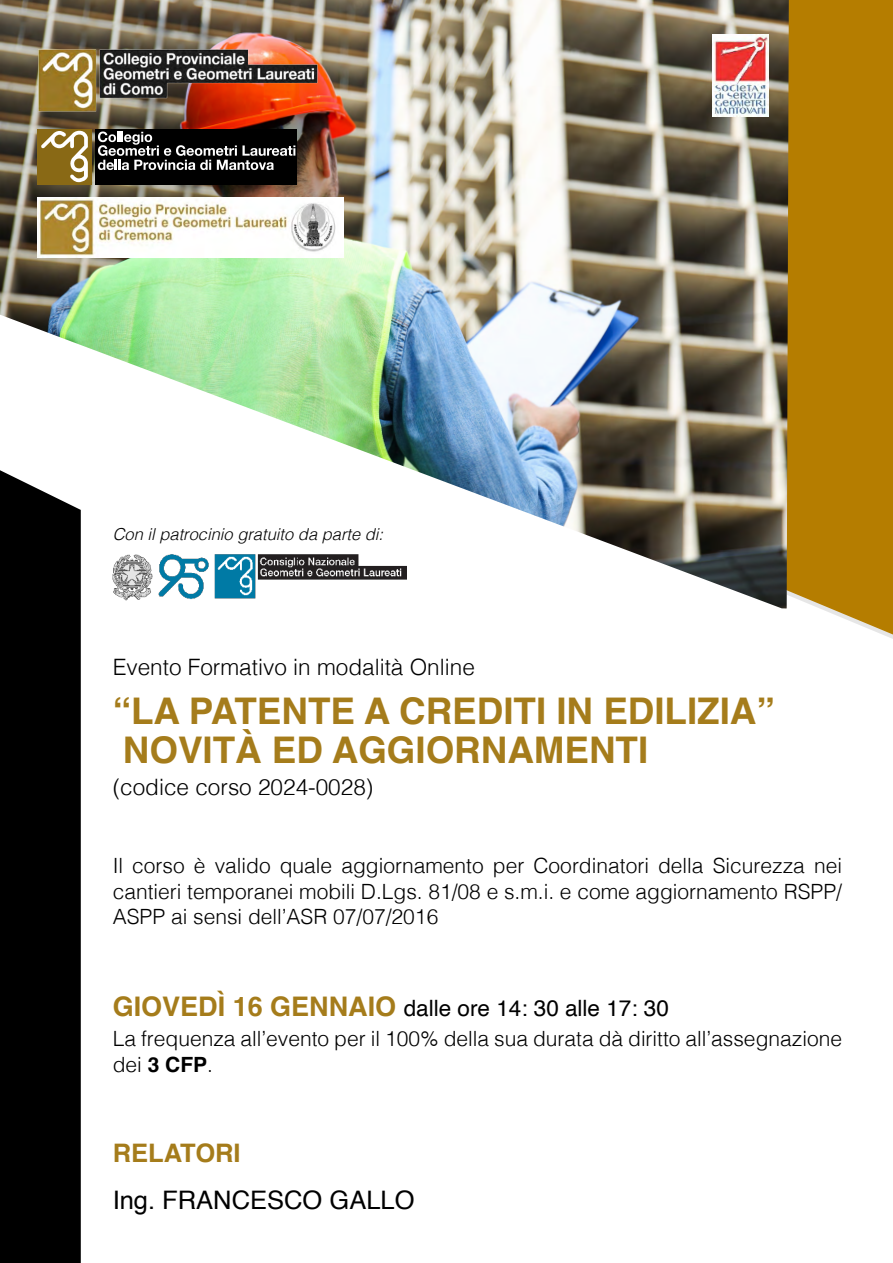
<style>
.page{position:relative;width:893px;height:1263px;background:#fff}
.page>*{position:absolute;margin:0;border:0;box-sizing:border-box;transform-origin:0 0}
.t1{font:700 36.75px/39px "Helvetica";color:#a57c1b}
.t2{font:25.5px "Helvetica";color:#000}
.t3{font:700 25.5px "Helvetica";color:#a57c1b}
.t4{font:300 22.5px "Helvetica";color:#000}
.t5{font:22.5px "Helvetica";color:#000}
.t6{font:300 21px/25.5px "Helvetica";color:#000}
.t7{font:italic 300 16.5px "Helvetica";color:#000}
.s1{font-weight:700;font-size:27px;color:#a57c1b}
.s2{font-weight:700}
</style>
<div class="page">
<div style="left:781px;top:0;width:112px;height:634px;background:#b57d00"></div>
<img style="left:0;top:0;width:789px;height:608px">
<img style="left:712px;top:34px;width:57px;height:82px">
<div style="left:0;top:470px;width:81px;height:793px;background:#000"></div>
<img style="left:37px;top:198px;width:306px;height:59px">
<img style="left:36px;top:46px;width:283px;height:69px">
<div style="left:37px;top:130px;width:54px;height:55px;background:#896915"></div>
<div style="left:95px;top:130px;width:202px;height:55px;background:#000"></div>
<svg style="left:41px;top:131px;width:47px;height:51px"></svg>
<svg style="left:98px;top:132px;width:197px;height:38px"></svg>
<img style="left:113px;top:552px;width:294px;height:48px">
<p class="t7" style="left:113px;top:520px;width:272px">Con il patrocinio gratuito da parte di:</p>
<p class="t4" style="left:113px;top:648px;width:364px">Evento Formativo in modalità Online</p>
<h1 class="t1" style="left:113px;top:695px;width:664px">“LA PATENTE A CREDITI IN EDILIZIA”<br>NOVITÀ ED AGGIORNAMENTI</h1>
<p class="t4" style="left:113px;top:768px;width:262px">(codice corso 2024-0028)</p>
<p class="t6" style="left:113px;top:851px;width:731px;text-align:justify">Il corso è valido quale aggiornamento per Coordinatori della Sicurezza nei cantieri temporanei mobili D.Lgs. 81/08 e s.m.i. e come aggiornamento RSPP/ ASPP ai sensi dell’ASR 07/07/2016</p>
<p class="t5" style="left:113px;top:991px;width:558px"><span class="s1">GIOVEDÌ 16 GENNAIO</span> dalle ore 14: 30 alle 17: 30</p>
<p class="t6" style="left:113px;top:1024px;width:731px">La frequenza all’evento per il 100% della sua durata dà diritto all’assegnazione dei <span class="s2">3 CFP</span>.</p>
<p class="t3" style="left:113px;top:1138px;width:130px">RELATORI</p>
<p class="t2" style="left:113px;top:1180px;width:303px">Ing. FRANCESCO GALLO</p>
</div>
